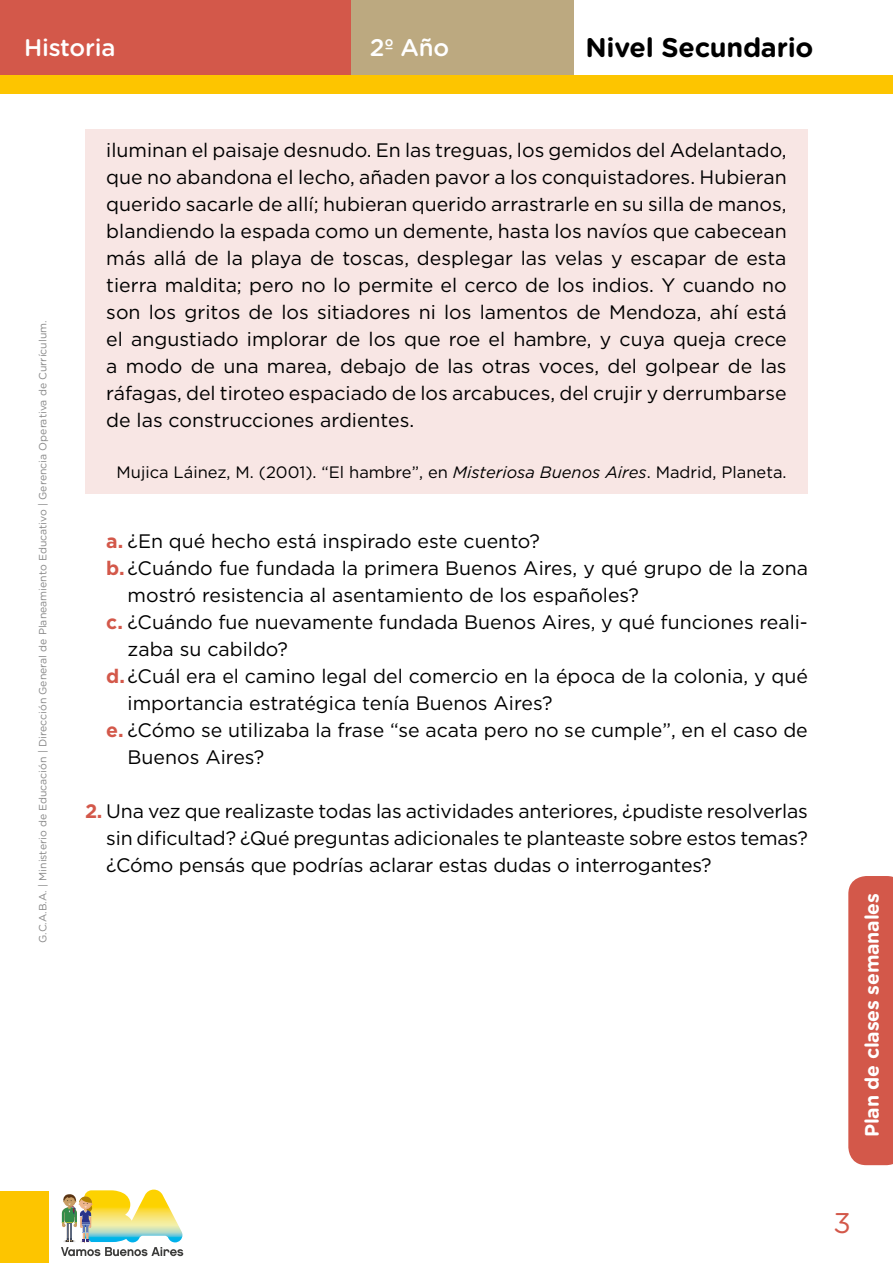
<style>
.page{position:relative;width:893px;height:1263px;background:#fff}
.page>*{position:absolute;margin:0;border:0;box-sizing:border-box;transform-origin:0 0}
.t1{font:28.5px "Gotham Rounded";color:#d3584a}
.t2{font:700 27px "Gotham Rounded";letter-spacing:-.01em;color:#000}
.t3{font:500 24px "Gotham Rounded";letter-spacing:-.01em;color:#fff}
.t4{font:19.5px/27px "Gotham";color:#000;text-align:justify}
.t5{font:700 19.5px "Gotham Rounded";letter-spacing:-.01em;color:#fff}
.t6{font:16.5px "Gotham";color:#000}
.t7{font:10.5px "Gotham Rounded";color:#878787}
.s1{font-style:italic}
.s2{font-weight:700;color:#d3584a}
</style>
<div class="page">
<div style="left:0;top:1191px;width:48px;height:72px;background:#fdc500"></div>
<div style="left:0;top:0;width:351px;height:78px;background:#d3584a"></div>
<div style="left:351px;top:0;width:223px;height:78px;background:#bca980"></div>
<div style="left:0;top:75px;width:893px;height:19px;background:#fdc500"></div>
<svg style="left:848px;top:876px;width:45px;height:289px;background:#d45d50"></svg>
<svg style="left:61px;top:1189px;width:122px;height:67px"></svg>
<div style="left:85px;top:129px;width:723px;height:364px;background:#f8e6e4"></div>
<p class="t3" style="left:24px;top:31px;width:93px">Historia</p>
<p class="t3" style="left:370px;top:31px;width:81px">2º Año</p>
<h2 class="t2" style="left:585px;top:28px;width:230px">Nivel Secundario</h2>
<p class="t7" style="left:36px;top:943px;width:624px;rotate:-90deg">G.C.A.B.A. | Ministerio de Educación | Dirección General de Planeamiento Educativo | Gerencia Operativa de Currículum.</p>
<p class="t4" style="left:106px;top:136px;width:682px">iluminan el paisaje desnudo. En las treguas, los gemidos del Adelantado, que no abandona el lecho, añaden pavor a los conquistadores. Hubieran querido sacarle de allí; hubieran querido arrastrarle en su silla de manos, blandiendo la espada como un demente, hasta los navíos que cabecean más allá de la playa de toscas, desplegar las velas y escapar de esta tierra maldita; pero no lo permite el cerco de los indios. Y cuando no son los gritos de los sitiadores ni los lamentos de Mendoza, ahí está el angustiado implorar de los que roe el hambre, y cuya queja crece a modo de una marea, debajo de las otras voces, del golpear de las ráfagas, del tiroteo espaciado de los arcabuces, del crujir y derrumbarse de las construcciones ardientes.</p>
<p class="t6" style="left:117px;top:462px;width:672px">Mujica Láinez, M. (2001). “El hambre”, en <span class="s1">Misteriosa Buenos Aires</span>. Madrid, Planeta.</p>
<p class="t4" style="left:106px;top:527px;width:435px"><span class="s2">a.</span> ¿En qué hecho está inspirado este cuento?</p>
<p class="t4" style="left:106px;top:554px;width:703px"><span class="s2">b.</span> ¿Cuándo fue fundada la primera Buenos Aires, y qué grupo de la zona</p>
<p class="t4" style="left:128px;top:581px;width:513px">mostró resistencia al asentamiento de los españoles?</p>
<p class="t4" style="left:106px;top:608px;width:703px"><span class="s2">c.</span> ¿Cuándo fue nuevamente fundada Buenos Aires, y qué funciones reali-</p>
<p class="t4" style="left:128px;top:635px;width:162px">zaba su cabildo?</p>
<p class="t4" style="left:106px;top:662px;width:703px"><span class="s2">d.</span>¿Cuál era el camino legal del comercio en la época de la colonia, y qué</p>
<p class="t4" style="left:128px;top:689px;width:426px">importancia estratégica tenía Buenos Aires?</p>
<p class="t4" style="left:106px;top:716px;width:703px"><span class="s2">e.</span> ¿Cómo se utilizaba la frase “se acata pero no se cumple”, en el caso de</p>
<p class="t4" style="left:128px;top:743px;width:138px">Buenos Aires?</p>
<p class="t4" style="left:106px;top:797px;width:703px;text-indent:-21px"><span class="s2">2.</span> Una vez que realizaste todas las actividades anteriores, ¿pudiste resolverlas sin dificultad? ¿Qué preguntas adicionales te planteaste sobre estos temas? ¿Cómo pensás que podrías aclarar estas dudas o interrogantes?</p>
<p class="t5" style="left:858px;top:1137px;width:246px;rotate:-90deg">Plan de clases semanales</p>
<h1 class="t1" style="left:833px;top:1203px;width:19px">3</h1>
</div>
